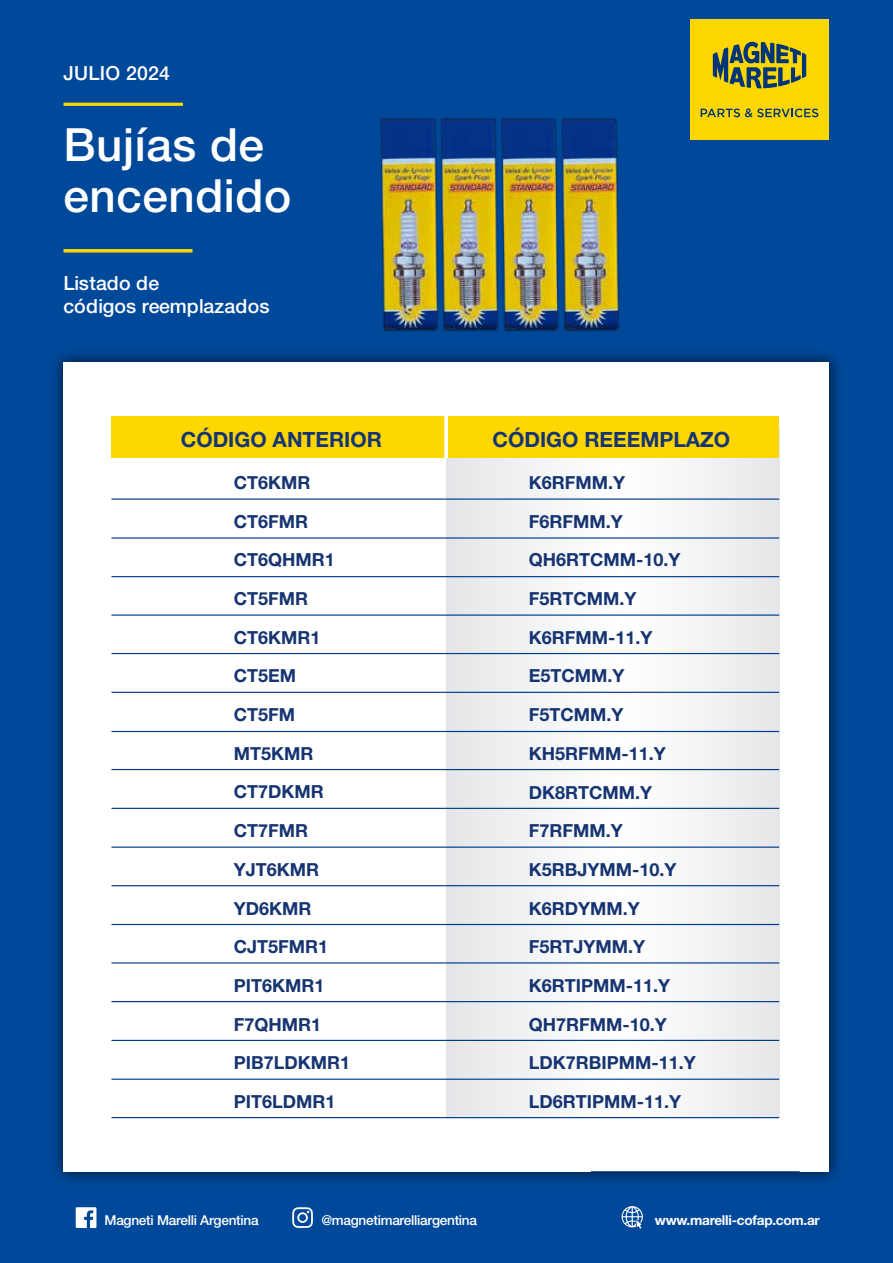
<style>
.page{position:relative;width:893px;height:1263px;background:#004899}
.page>*{position:absolute;margin:0;border:0;box-sizing:border-box;transform-origin:0 0}
.t1{font:500 45.9px/51px "Helvetica Neue LT Pro";letter-spacing:.01em;color:#fff}
.t2{font:700 21px "Helvetica Neue LT Pro";color:#153471}
.t3{font:500 19.5px/22.5px "Helvetica Neue LT Pro";letter-spacing:.01em;color:#fff}
.t4{font:700 18px/38.7px "Helvetica Neue LT Pro";color:#153471}
.t5{font:500 13.65px "Helvetica Neue LT Std";letter-spacing:-.02em;color:#fff}
.t6{font:700 13.65px "Helvetica Neue LT Std";letter-spacing:-.02em;color:#fff}
</style>
<div class="page">
<img style="left:55px;top:353px;width:784px;height:828px">
<div style="left:64px;top:362px;width:765px;height:809px;background:#fff"></div>
<div style="left:446px;top:428px;width:333px;height:689px;background:linear-gradient(to right,#f0f1f3,#f3f4f5)"></div>
<hr style="left:64px;top:103px;width:119px;height:3px;background:#fed700">
<svg style="left:64px;top:249px;width:129px;height:4px"></svg>
<svg style="left:76px;top:1207px;width:20px;height:21px"></svg>
<div style="left:690px;top:19px;width:139px;height:121px;background:#fed700"></div>
<svg style="left:713px;top:42px;width:93px;height:46px"></svg>
<svg style="left:701px;top:108px;width:117px;height:9px"></svg>
<svg style="left:292px;top:1207px;width:21px;height:21px"></svg>
<svg style="left:622px;top:1206px;width:21px;height:23px"></svg>
<hr style="left:591px;top:1171px;width:209px;height:1px;background:#003c8b">
<img style="left:380px;top:118px;width:38px;height:214px">
<img style="left:418px;top:118px;width:60px;height:214px">
<img style="left:478px;top:118px;width:60px;height:214px">
<img style="left:538px;top:118px;width:82px;height:214px">
<div style="left:111px;top:417px;width:668px;height:41px;background:#fed700"></div>
<svg style="left:444px;top:416px;width:4px;height:42px"></svg>
<hr style="left:111px;top:498px;width:668px;height:2px;background:#003c8b">
<hr style="left:111px;top:576px;width:668px;height:1px;background:#003c8b">
<hr style="left:111px;top:614px;width:668px;height:2px;background:#003c8b">
<hr style="left:111px;top:653px;width:668px;height:1px;background:#003c8b">
<hr style="left:111px;top:692px;width:668px;height:1px;background:#003c8b">
<hr style="left:111px;top:731px;width:668px;height:1px;background:#003c8b">
<hr style="left:111px;top:769px;width:668px;height:1px;background:#003c8b">
<hr style="left:111px;top:808px;width:668px;height:1px;background:#003c8b">
<hr style="left:111px;top:846px;width:668px;height:2px;background:#003c8b">
<hr style="left:111px;top:885px;width:668px;height:1px;background:#003c8b">
<hr style="left:111px;top:924px;width:668px;height:1px;background:#003c8b">
<hr style="left:111px;top:962px;width:668px;height:1px;background:#003c8b">
<hr style="left:111px;top:1001px;width:668px;height:1px;background:#003c8b">
<hr style="left:111px;top:1040px;width:668px;height:1px;background:#003c8b">
<hr style="left:111px;top:1078px;width:668px;height:2px;background:#003c8b">
<hr style="left:111px;top:1117px;width:668px;height:1px;background:#003c8b">
<hr style="left:111px;top:537px;width:668px;height:2px;background:#003c8b">
<p class="t3" style="left:64px;top:62px;width:108px">JULIO 2024</p>
<h1 class="t1" style="left:64px;top:119px;width:229px">Bujías de encendido</h1>
<p class="t3" style="left:64px;top:272px;width:208px">Listado de<br>códigos reemplazados</p>
<p class="t2" style="left:181px;top:426px;width:203px">CÓDIGO ANTERIOR</p>
<p class="t2" style="left:493px;top:426px;width:239px">CÓDIGO REEEMPLAZO</p>
<p class="t4" style="left:234px;top:463px;width:118px">CT6KMR<br>CT6FMR<br>CT6QHMR1<br>CT5FMR<br>CT6KMR1<br>CT5EM<br>CT5FM<br>MT5KMR<br>CT7DKMR<br>CT7FMR<br>YJT6KMR<br>YD6KMR<br>CJT5FMR1<br>PIT6KMR1<br>F7QHMR1<br>PIB7LDKMR1<br>PIT6LDMR1</p>
<p class="t4" style="left:529px;top:463px;width:169px">K6RFMM.Y<br>F6RFMM.Y<br>QH6RTCMM-10.Y<br>F5RTCMM.Y<br>K6RFMM-11.Y<br>E5TCMM.Y<br>F5TCMM.Y<br>KH5RFMM-11.Y<br>DK8RTCMM.Y<br>F7RFMM.Y<br>K5RBJYMM-10.Y<br>K6RDYMM.Y<br>F5RTJYMM.Y<br>K6RTIPMM-11.Y<br>QH7RFMM-10.Y<br>LDK7RBIPMM-11.Y<br>LD6RTIPMM-11.Y</p>
<p class="t5" style="left:105px;top:1212px;width:156px">Magneti Marelli Argentina</p>
<p class="t5" style="left:321px;top:1212px;width:157px">@magnetimarelliargentina</p>
<p class="t6" style="left:655px;top:1211px;width:167px">www.marelli-cofap.com.ar</p>
</div>
